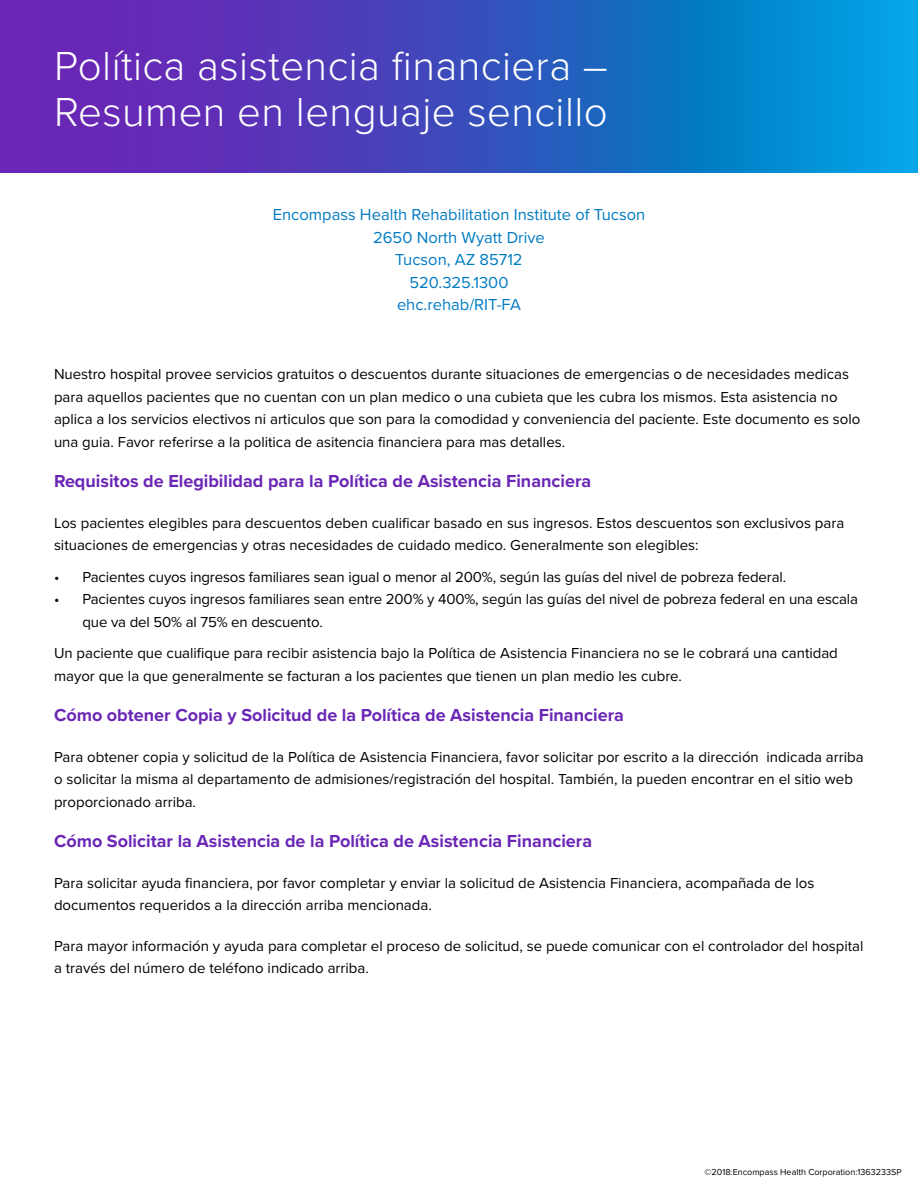
<style>
.page{position:relative;width:918px;height:1188px;background:#fff}
.page>*{position:absolute;margin:0;border:0;box-sizing:border-box;transform-origin:0 0}
.t1{font:300 42px/46.5px "Proxima Nova";letter-spacing:.01em;color:#fff}
.t2{font:700 18px "Proxima Nova";color:#6a26b5}
.t3{font:16.5px/22.5px "Proxima Nova";color:#007bc2;text-align:center}
.t4{font:15px/22.5px "Proxima Nova";color:#000}
.t5{font:9px "Proxima Nova";color:#000}
</style>
<div class="page">
<svg style="left:0;top:0;width:918px;height:173px;background:#3555c0"></svg>
<h1 class="t1" style="left:54px;top:40px;width:555px">Política asistencia financiera –<br>Resumen en lenguaje sencillo</h1>
<p class="t3" style="left:273px;top:203px;width:374px">Encompass Health Rehabilitation Institute of Tucson<br>2650 North Wyatt Drive<br>Tucson, AZ 85712<br>520.325.1300<br>ehc.rehab/RIT-FA</p>
<p class="t4" style="left:54px;top:362px;width:808px">Nuestro hospital provee servicios gratuitos o descuentos durante situaciones de emergencias o de necesidades medicas para aquellos pacientes que no cuentan con un plan medico o una cubieta que les cubra los mismos. Esta asistencia no aplica a los servicios electivos ni articulos que son para la comodidad y conveniencia del paciente. Este documento es solo una guia. Favor referirse a la politica de asitencia financiera para mas detalles.</p>
<p class="t2" style="left:54px;top:468px;width:539px">Requisitos de Elegibilidad para la Política de Asistencia Financiera</p>
<p class="t4" style="left:54px;top:511px;width:792px">Los pacientes elegibles para descuentos deben cualificar basado en sus ingresos. Estos descuentos son exclusivos para situaciones de emergencias y otras necesidades de cuidado medico. Generalmente son elegibles:</p>
<p class="t4" style="left:54px;top:565px;width:734px">• Pacientes cuyos ingresos familiares sean igual o menor al 200%, según las guías del nivel de pobreza federal.</p>
<p class="t4" style="left:82px;top:587px;width:777px;text-indent:-28px">• Pacientes cuyos ingresos familiares sean entre 200% y 400%, según las guías del nivel de pobreza federal en una escala que va del 50% al 75% en descuento.</p>
<p class="t4" style="left:54px;top:641px;width:785px">Un paciente que cualifique para recibir asistencia bajo la Política de Asistencia Financiera no se le cobrará una cantidad mayor que la que generalmente se facturan a los pacientes que tienen un plan medio les cubre.</p>
<p class="t2" style="left:54px;top:702px;width:571px">Cómo obtener Copia y Solicitud de la Política de Asistencia Financiera</p>
<p class="t4" style="left:54px;top:745px;width:811px">Para obtener copia y solicitud de la Política de Asistencia Financiera, favor solicitar por escrito a la dirección indicada arriba o solicitar la misma al departamento de admisiones/registración del hospital. También, la pueden encontrar en el sitio web proporcionado arriba.</p>
<p class="t2" style="left:54px;top:828px;width:540px">Cómo Solicitar la Asistencia de la Política de Asistencia Financiera</p>
<p class="t4" style="left:54px;top:871px;width:762px">Para solicitar ayuda financiera, por favor completar y enviar la solicitud de Asistencia Financiera, acompañada de los documentos requeridos a la dirección arriba mencionada.</p>
<p class="t4" style="left:54px;top:934px;width:811px">Para mayor información y ayuda para completar el proceso de solicitud, se puede comunicar con el controlador del hospital a través del número de teléfono indicado arriba.</p>
<p class="t5" style="left:705px;top:1166px;width:199px">©2018:Encompass Health Corporation:1363233SP</p>
</div>
